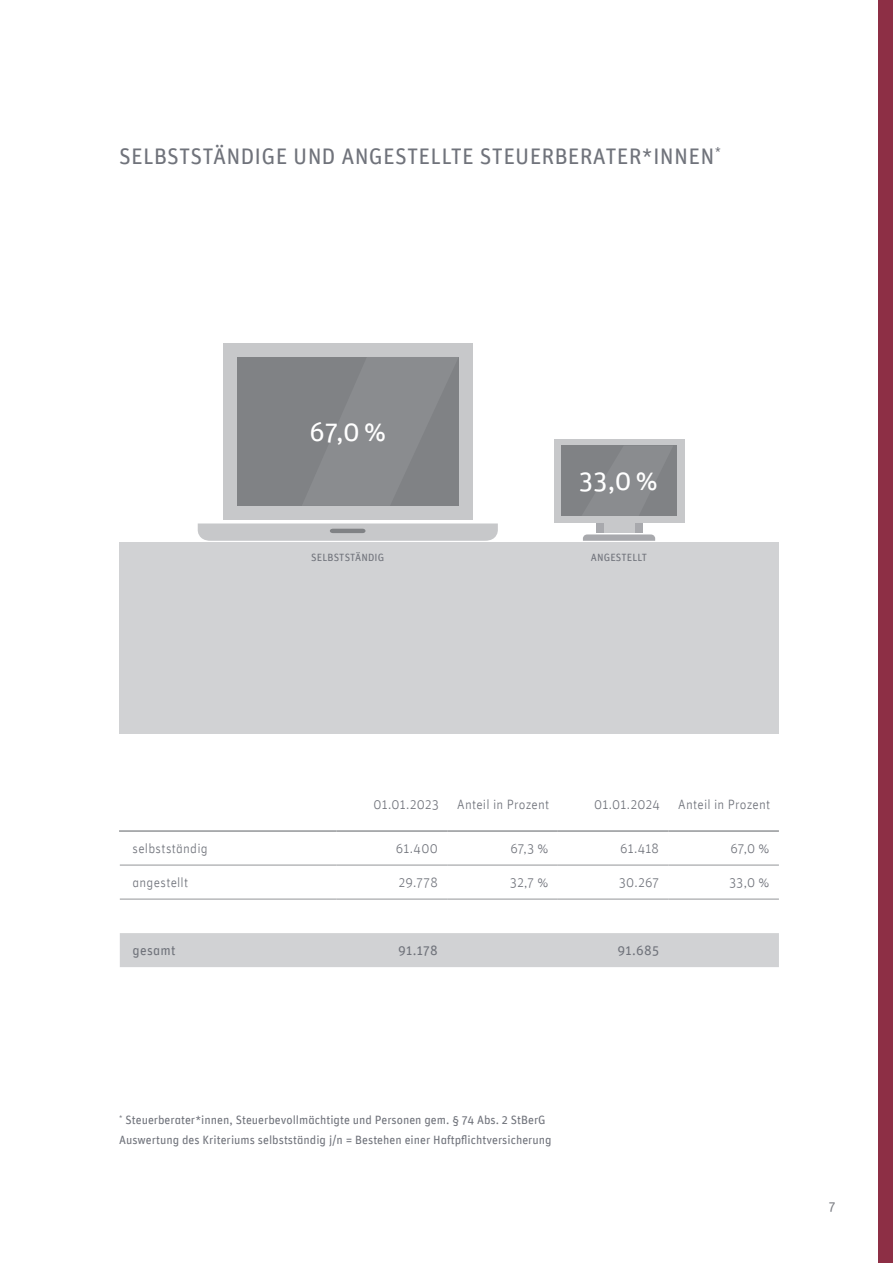
<style>
.page{position:relative;width:893px;height:1263px;background:#fff}
.page>*{position:absolute;margin:0;border:0;box-sizing:border-box;transform-origin:0 0}
.t1{font:27px "Unit Regular Alternate";color:#fff}
.t2{font:22.5px "Unit Regular Alternate";letter-spacing:.01em;color:#70737b}
.t3{font:13.5px "Unit Light Alternate";letter-spacing:.02em;color:#70737b}
.t4{font:13.5px "Unit Regular Alternate";letter-spacing:.02em;color:#70737b}
.t5{font:13.5px "Unit Regular Alternate";color:#7c7e84}
.t6{font:12px/19.5px "Unit Regular Alternate";color:#70737b}
.t7{font:10.5px "Unit Regular Alternate";letter-spacing:.01em;color:#70737b}
</style>
<div class="page">
<div style="left:878px;top:0;width:15px;height:1263px;background:#8d2f45"></div>
<div style="left:120px;top:933px;width:659px;height:34px;background:#d1d2d4"></div>
<hr style="left:120px;top:865px;width:217px;height:1px;background:#939598">
<hr style="left:337px;top:865px;width:110px;height:1px;background:#939598">
<hr style="left:447px;top:865px;width:111px;height:1px;background:#939598">
<hr style="left:558px;top:865px;width:110px;height:1px;background:#939598">
<hr style="left:668px;top:865px;width:111px;height:1px;background:#939598">
<hr style="left:119px;top:830px;width:218px;height:2px;background:#939598">
<hr style="left:337px;top:830px;width:110px;height:2px;background:#939598">
<hr style="left:447px;top:830px;width:111px;height:2px;background:#939598">
<hr style="left:558px;top:830px;width:110px;height:2px;background:#939598">
<hr style="left:668px;top:830px;width:111px;height:2px;background:#939598">
<hr style="left:120px;top:899px;width:217px;height:1px;background:#939598">
<hr style="left:337px;top:899px;width:110px;height:1px;background:#939598">
<hr style="left:447px;top:899px;width:111px;height:1px;background:#939598">
<hr style="left:558px;top:899px;width:110px;height:1px;background:#939598">
<hr style="left:668px;top:899px;width:111px;height:1px;background:#939598">
<div style="left:119px;top:542px;width:659px;height:192px;background:#d1d2d4"></div>
<div style="left:223px;top:343px;width:250px;height:176px;background:#c7c8ca"></div>
<div style="left:237px;top:357px;width:222px;height:149px;background:#808285"></div>
<svg style="left:198px;top:523px;width:300px;height:18px;background:#c7c8ca"></svg>
<svg style="left:596px;top:522px;width:46px;height:11px"></svg>
<div style="left:604px;top:514px;width:30px;height:19px;background:#c7c8ca"></div>
<div style="left:554px;top:439px;width:130px;height:83px;background:#c7c8ca"></div>
<div style="left:561px;top:446px;width:116px;height:70px;background:#808285"></div>
<svg style="left:583px;top:534px;width:72px;height:7px"></svg>
<h2 class="t2" style="left:119px;top:143px;width:603px">SELBSTSTÄNDIGE UND ANGESTELLTE STEUERBERATER*INNEN<sup>*</sup></h2>
<h1 class="t1" style="left:309px;top:416px;width:78px">67,0 %</h1>
<h1 class="t1" style="left:579px;top:465px;width:80px">33,0 %</h1>
<p class="t7" style="left:311px;top:551px;width:74px">SELBSTSTÄNDIG</p>
<p class="t7" style="left:591px;top:551px;width:58px">ANGESTELLT</p>
<p class="t3" style="left:373px;top:796px;width:67px">01.01.2023</p>
<p class="t3" style="left:457px;top:796px;width:94px">Anteil in Prozent</p>
<p class="t3" style="left:594px;top:796px;width:67px">01.01.2024</p>
<p class="t3" style="left:678px;top:796px;width:94px">Anteil in Prozent</p>
<p class="t3" style="left:133px;top:840px;width:77px">selbstständig</p>
<p class="t3" style="left:396px;top:840px;width:44px">61.400</p>
<p class="t3" style="left:510px;top:840px;width:40px">67,3 %</p>
<p class="t3" style="left:620px;top:840px;width:40px">61.418</p>
<p class="t3" style="left:730px;top:840px;width:41px">67,0 %</p>
<p class="t3" style="left:133px;top:874px;width:57px">angestellt</p>
<p class="t3" style="left:399px;top:874px;width:41px">29.778</p>
<p class="t3" style="left:510px;top:874px;width:40px">32,7 %</p>
<p class="t3" style="left:619px;top:874px;width:41px">30.267</p>
<p class="t3" style="left:729px;top:874px;width:42px">33,0 %</p>
<p class="t4" style="left:133px;top:942px;width:45px">gesamt</p>
<p class="t4" style="left:398px;top:942px;width:41px">91.178</p>
<p class="t4" style="left:617px;top:942px;width:43px">91.685</p>
<p class="t6" style="left:119px;top:1110px;width:434px"><sup>*</sup> Steuerberater*innen, Steuerbevollmächtigte und Personen gem. § 74 Abs. 2 StBerG<br>Auswertung des Kriteriums selbstständig j/n = Bestehen einer Haftpflichtversicherung</p>
<p class="t5" style="left:829px;top:1198px;width:8px">7</p>
</div>
